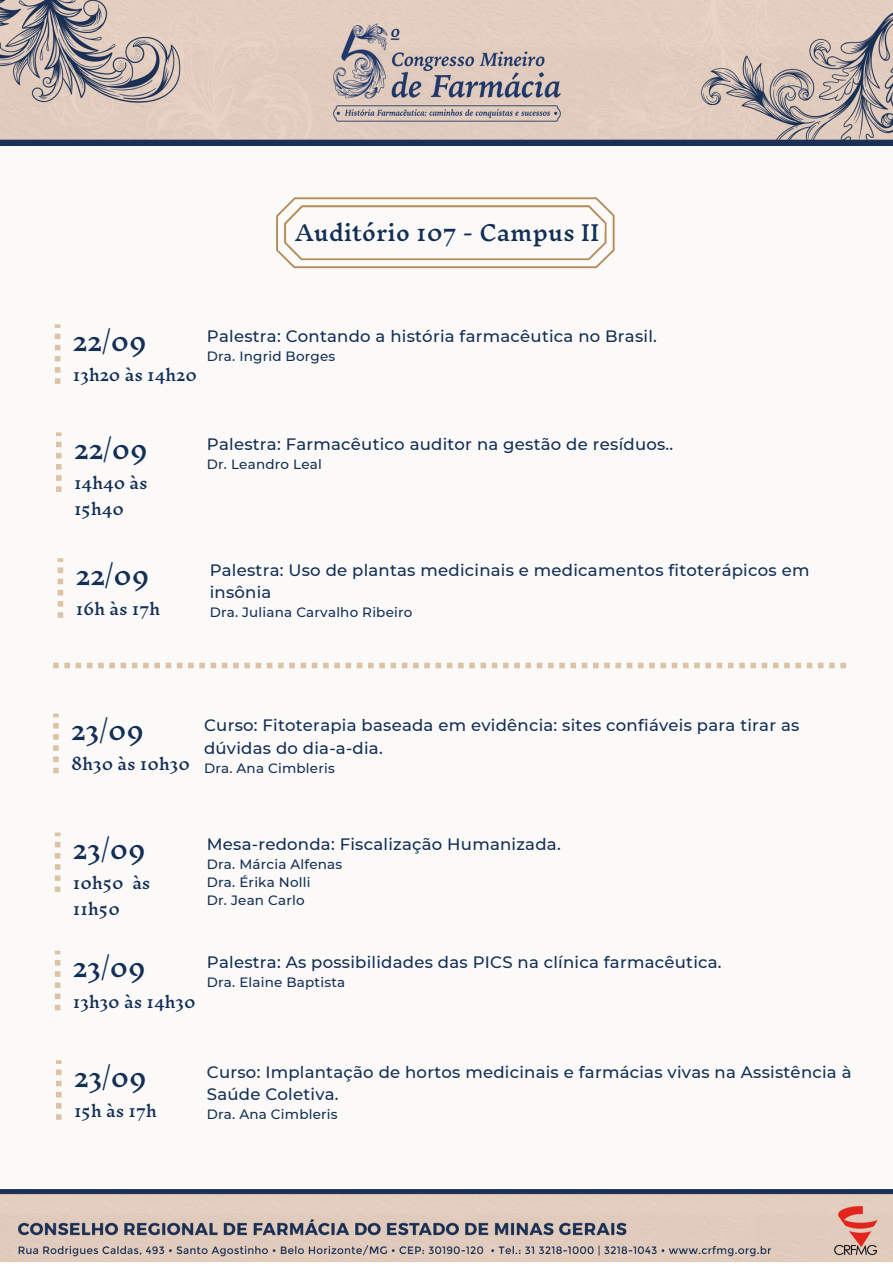
<style>
.page{position:relative;width:893px;height:1264px;background:#fff}
.page>*{position:absolute;margin:0;border:0;box-sizing:border-box;transform-origin:0 0}
.t1{font:500 24.3px "Inknut Antiqua";color:#132f55}
.t2{font:500 21.15px "Inknut Antiqua";color:#132f55}
.t3{font:500 16.5px/22.5px "Montserrat";letter-spacing:.015em;color:#132f55}
.t4{font:500 15.3px/25.8px "Inknut Antiqua";color:#132f55}
.t5{font:500 13.5px/18px "Montserrat";letter-spacing:.015em;color:#132f55}
</style>
<div class="page">
<div style="left:0;top:0;width:892px;height:1262px;background:#fcfaf9"></div>
<img style="left:0;top:0;width:892px;height:145px">
<svg style="left:55px;top:324px;width:5px;height:60px"></svg>
<svg style="left:276px;top:197px;width:338px;height:71px"></svg>
<svg style="left:56px;top:432px;width:6px;height:60px"></svg>
<img style="left:0;top:1189px;width:892px;height:72px">
<svg style="left:53px;top:713px;width:6px;height:60px"></svg>
<svg style="left:53px;top:662px;width:793px;height:6px"></svg>
<svg style="left:58px;top:558px;width:5px;height:60px"></svg>
<svg style="left:55px;top:950px;width:5px;height:60px"></svg>
<svg style="left:56px;top:1060px;width:6px;height:59px"></svg>
<svg style="left:55px;top:832px;width:5px;height:60px"></svg>
<p class="t2" style="left:295px;top:221px;width:306px">Auditório 107 - Campus II</p>
<h1 class="t1" style="left:73px;top:328px;width:76px">22/09</h1>
<p class="t4" style="left:73px;top:363px;width:125px">13h20 às 14h20</p>
<p class="t3" style="left:207px;top:325px;width:451px">Palestra: Contando a história farmacêutica no Brasil.</p>
<p class="t5" style="left:207px;top:347px;width:130px">Dra. Ingrid Borges</p>
<h1 class="t1" style="left:74px;top:436px;width:76px">22/09</h1>
<p class="t4" style="left:74px;top:471px;width:75px">14h40 às<br>15h40</p>
<h1 class="t1" style="left:76px;top:562px;width:76px">22/09</h1>
<p class="t4" style="left:76px;top:597px;width:86px">16h às 17h</p>
<p class="t3" style="left:207px;top:433px;width:468px">Palestra: Farmacêutico auditor na gestão de resíduos..</p>
<p class="t5" style="left:207px;top:455px;width:116px">Dr. Leandro Leal</p>
<p class="t3" style="left:210px;top:558px;width:601px">Palestra: Uso de plantas medicinais e medicamentos fitoterápicos em insônia</p>
<p class="t5" style="left:210px;top:603px;width:204px">Dra. Juliana Carvalho Ribeiro</p>
<h1 class="t1" style="left:71px;top:717px;width:75px">23/09</h1>
<p class="t4" style="left:71px;top:752px;width:120px">8h30 às 10h30</p>
<p class="t3" style="left:204px;top:714px;width:596px">Curso: Fitoterapia baseada em evidência: sites confiáveis para tirar as dúvidas do dia-a-dia.</p>
<p class="t5" style="left:204px;top:759px;width:132px">Dra. Ana Cimbleris</p>
<h1 class="t1" style="left:73px;top:836px;width:75px">23/09</h1>
<p class="t4" style="left:73px;top:871px;width:79px">10h50 às<br>11h50</p>
<p class="t3" style="left:207px;top:833px;width:355px">Mesa-redonda: Fiscalização Humanizada.</p>
<p class="t5" style="left:207px;top:855px;width:137px">Dra. Márcia Alfenas<br>Dra. Érika Nolli<br>Dr. Jean Carlo</p>
<h1 class="t1" style="left:73px;top:954px;width:75px">23/09</h1>
<p class="t4" style="left:73px;top:989px;width:124px">13h30 às 14h30</p>
<p class="t3" style="left:207px;top:951px;width:516px">Palestra: As possibilidades das PICS na clínica farmacêutica.</p>
<p class="t5" style="left:207px;top:973px;width:140px">Dra. Elaine Baptista</p>
<h1 class="t1" style="left:74px;top:1064px;width:75px">23/09</h1>
<p class="t4" style="left:74px;top:1098px;width:84px">15h às 17h</p>
<p class="t3" style="left:207px;top:1060px;width:646px">Curso: Implantação de hortos medicinais e farmácias vivas na Assistência à<br>Saúde Coletiva.</p>
<p class="t5" style="left:207px;top:1105px;width:132px">Dra. Ana Cimbleris</p>
</div>
